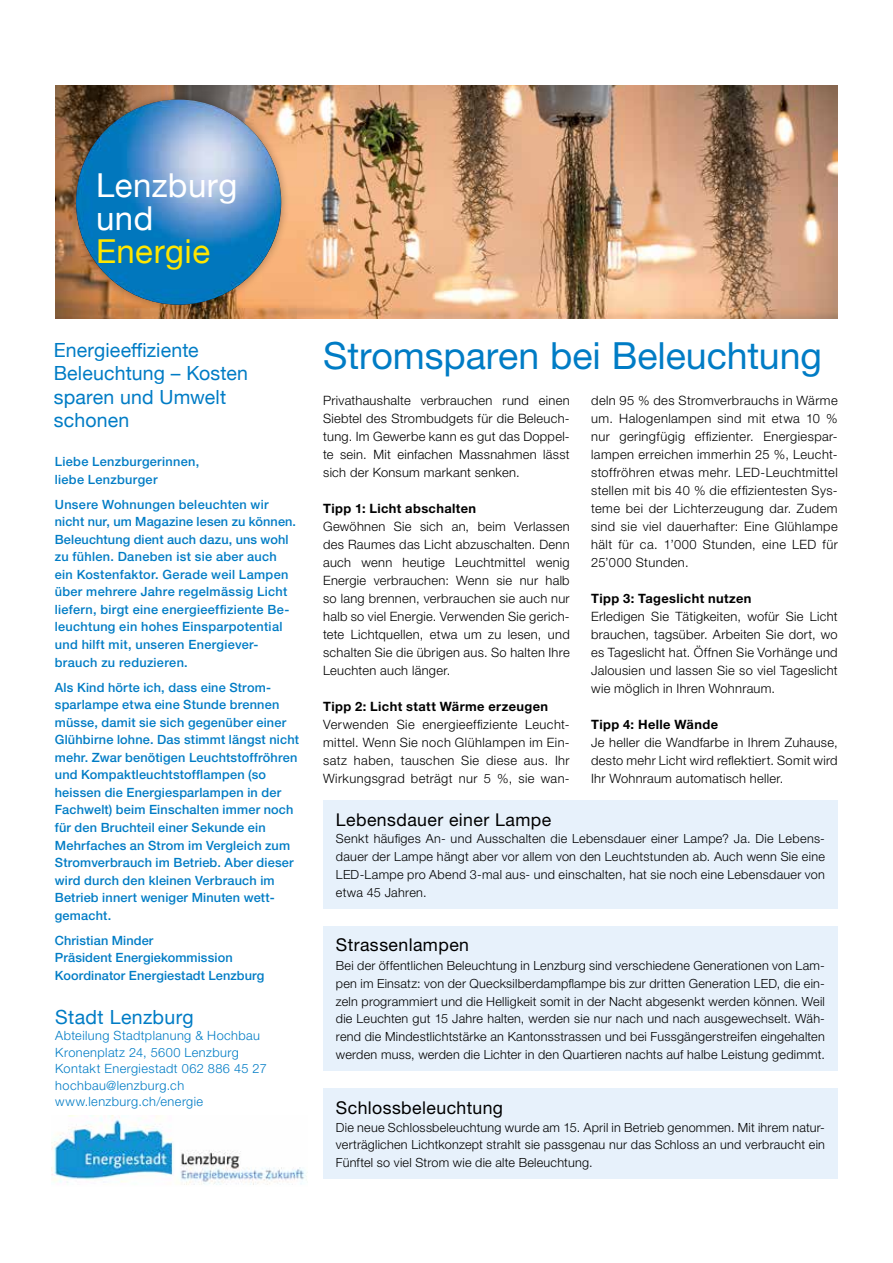
<style>
.page{position:relative;width:893px;height:1263px;background:#fff}
.page>*{position:absolute;margin:0;border:0;box-sizing:border-box;transform-origin:0 0}
.t1{font:37.5px "Helvetica Neue";color:#007cc5}
.t2{font:33px/33px "Helvetica Neue";letter-spacing:.015em;color:#fff}
.t3{font:33px "Helvetica Neue";letter-spacing:.015em;color:#ffe600}
.t4{font:19.5px/23.4px "Helvetica Neue";letter-spacing:.01em;color:#007cc5}
.t5{font:17.7px "Helvetica Neue";letter-spacing:.025em;color:#000}
.t6{font:300 12.9px/18px "Helvetica Neue";letter-spacing:.025em;color:#000;text-align:justify}
.t7{font:700 12.9px "Helvetica Neue";letter-spacing:.03em;color:#000}
.t8{font:500 12.75px/17.5px "Helvetica Neue";letter-spacing:.015em;color:#007cc5}
.t9{font:300 12.75px/16.5px "Helvetica Neue";letter-spacing:.035em;color:#007cc5}
.t10{font:300 12.6px/17.9px "Helvetica Neue";letter-spacing:.02em;color:#000;text-align:justify}
</style>
<div class="page">
<img style="left:55px;top:85px;width:783px;height:234px">
<img style="left:51px;top:1115px;width:256px;height:70px">
<div style="left:67px;top:91px;width:223px;height:223px;background:#000;opacity:.35"></div>
<img style="left:76px;top:100px;width:205px;height:205px;border-radius:103px">
<div style="left:323px;top:800px;width:515px;height:108px;background:#e7f1fb"></div>
<div style="left:323px;top:926px;width:515px;height:144px;background:#e7f1fb"></div>
<div style="left:323px;top:1088px;width:515px;height:90px;background:#e7f1fb"></div>
<h2 class="t2" style="left:96px;top:171px;width:143px">Lenzburg und</h2>
<h2 class="t3" style="left:96px;top:228px;width:116px">Energie</h2>
<h3 class="t4" style="left:54px;top:339px;width:196px">Energieeffiziente<br>Beleuchtung – Kosten sparen und Umwelt schonen</h3>
<p class="t8" style="left:55px;top:453px;width:146px">Liebe Lenzburgerinnen, liebe Lenzburger</p>
<p class="t8" style="left:55px;top:495px;width:243px">Unsere Wohnungen beleuchten wir nicht nur, um Magazine lesen zu können.<br>Beleuchtung dient auch dazu, uns wohl zu fühlen. Daneben ist sie aber auch ein Kostenfaktor. Gerade weil Lampen über mehrere Jahre regelmässig Licht liefern, birgt eine energieeffiziente Be&shy;leuchtung ein hohes Einsparpotential und hilft mit, unseren Energiever&shy;brauch zu reduzieren.</p>
<p class="t8" style="left:55px;top:678px;width:246px">Als Kind hörte ich, dass eine Strom&shy;sparlampe etwa eine Stunde brennen müsse, damit sie sich gegenüber einer Glühbirne lohne. Das stimmt längst nicht mehr. Zwar benötigen Leuchtstoffröhren und Kompaktleuchtstofflampen (so heissen die Energiesparlampen in der Fachwelt) beim Einschalten immer noch für den Bruchteil einer Sekunde ein Mehrfaches an Strom im Vergleich zum Stromverbrauch im Betrieb. Aber dieser wird durch den kleinen Verbrauch im Betrieb innert weniger Minuten wett&shy;gemacht.</p>
<p class="t8" style="left:55px;top:931px;width:211px">Christian Minder<br>Präsident Energiekommission<br>Koordinator Energiestadt Lenzburg</p>
<h3 class="t4" style="left:55px;top:1006px;width:140px">Stadt Lenzburg</h3>
<p class="t9" style="left:55px;top:1027px;width:213px">Abteilung Stadtplanung &amp; Hochbau<br>Kronenplatz 24, 5600 Lenzburg<br>Kontakt Energiestadt 062 886 45 27 hochbau@lenzburg.ch www.lenzburg.ch/energie</p>
<h1 class="t1" style="left:323px;top:333px;width:500px">Stromsparen bei Beleuchtung</h1>
<p class="t6" style="left:323px;top:391px;width:248px">Privathaushalte verbrauchen rund einen Siebtel des Strombudgets für die Beleuch&shy;tung. Im Gewerbe kann es gut das Doppel&shy;te sein. Mit einfachen Massnahmen lässt sich der Konsum markant senken.</p>
<p class="t7" style="left:323px;top:500px;width:155px">Tipp 1: Licht abschalten</p>
<p class="t6" style="left:323px;top:517px;width:248px">Gewöhnen Sie sich an, beim Verlassen des Raumes das Licht abzuschalten. Denn auch wenn heutige Leuchtmittel wenig Energie verbrauchen: Wenn sie nur halb so lang brennen, verbrauchen sie auch nur halb so viel Energie. Verwenden Sie gerich&shy;tete Lichtquellen, etwa um zu lesen, und schalten Sie die übrigen aus. So halten Ihre Leuchten auch länger.</p>
<p class="t7" style="left:323px;top:698px;width:226px">Tipp 2: Licht statt Wärme erzeugen</p>
<p class="t6" style="left:323px;top:715px;width:248px">Verwenden Sie energieeffiziente Leucht&shy;mittel. Wenn Sie noch Glühlampen im Ein&shy;satz haben, tauschen Sie diese aus. Ihr Wirkungsgrad beträgt nur 5 %, sie wan-</p>
<p class="t6" style="left:591px;top:391px;width:248px">deln 95 % des Stromverbrauchs in Wärme um. Halogenlampen sind mit etwa 10 % nur geringfügig effizienter. Energiespar&shy;lampen erreichen immerhin 25 %, Leucht&shy;stoffröhren etwas mehr. LED-Leuchtmittel stellen mit bis 40 % die effizientesten Sys&shy;teme bei der Lichterzeugung dar. Zudem sind sie viel dauerhafter: Eine Glühlampe hält für ca. 1’000 Stunden, eine LED für 25’000 Stunden.</p>
<p class="t7" style="left:591px;top:590px;width:162px">Tipp 3: Tageslicht nutzen</p>
<p class="t6" style="left:591px;top:607px;width:248px">Erledigen Sie Tätigkeiten, wofür Sie Licht brauchen, tagsüber. Arbeiten Sie dort, wo es Tageslicht hat. Öffnen Sie Vorhänge und Jalousien und lassen Sie so viel Tageslicht wie möglich in Ihren Wohnraum.</p>
<p class="t7" style="left:591px;top:716px;width:128px">Tipp 4: Helle Wände</p>
<p class="t6" style="left:591px;top:733px;width:248px">Je heller die Wandfarbe in Ihrem Zuhause, desto mehr Licht wird reflektiert. Somit wird Ihr Wohnraum automatisch heller.</p>
<h3 class="t5" style="left:336px;top:809px;width:217px">Lebensdauer einer Lampe</h3>
<p class="t10" style="left:336px;top:830px;width:490px">Senkt häufiges An- und Ausschalten die Lebensdauer einer Lampe? Ja. Die Lebens&shy;dauer der Lampe hängt aber vor allem von den Leuchtstunden ab. Auch wenn Sie eine LED-Lampe pro Abend 3-mal aus- und einschalten, hat sie noch eine Lebensdauer von etwa 45 Jahren.</p>
<h3 class="t5" style="left:336px;top:934px;width:135px">Strassenlampen</h3>
<p class="t10" style="left:336px;top:956px;width:490px">Bei der öffentlichen Beleuchtung in Lenzburg sind verschiedene Generationen von Lam&shy;pen im Einsatz: von der Quecksilberdampflampe bis zur dritten Generation LED, die ein&shy;zeln programmiert und die Helligkeit somit in der Nacht abgesenkt werden können. Weil die Leuchten gut 15 Jahre halten, werden sie nur nach und nach ausgewechselt. Wäh&shy;rend die Mindestlichtstärke an Kantonsstrassen und bei Fussgängerstreifen eingehalten werden muss, werden die Lichter in den Quartieren nachts auf halbe Leistung gedimmt.</p>
<h3 class="t5" style="left:336px;top:1097px;width:169px">Schlossbeleuchtung</h3>
<p class="t10" style="left:336px;top:1118px;width:491px">Die neue Schlossbeleuchtung wurde am 15. April in Betrieb genommen. Mit ihrem natur&shy;verträglichen Lichtkonzept strahlt sie passgenau nur das Schloss an und verbraucht ein Fünftel so viel Strom wie die alte Beleuchtung.</p>
</div>
